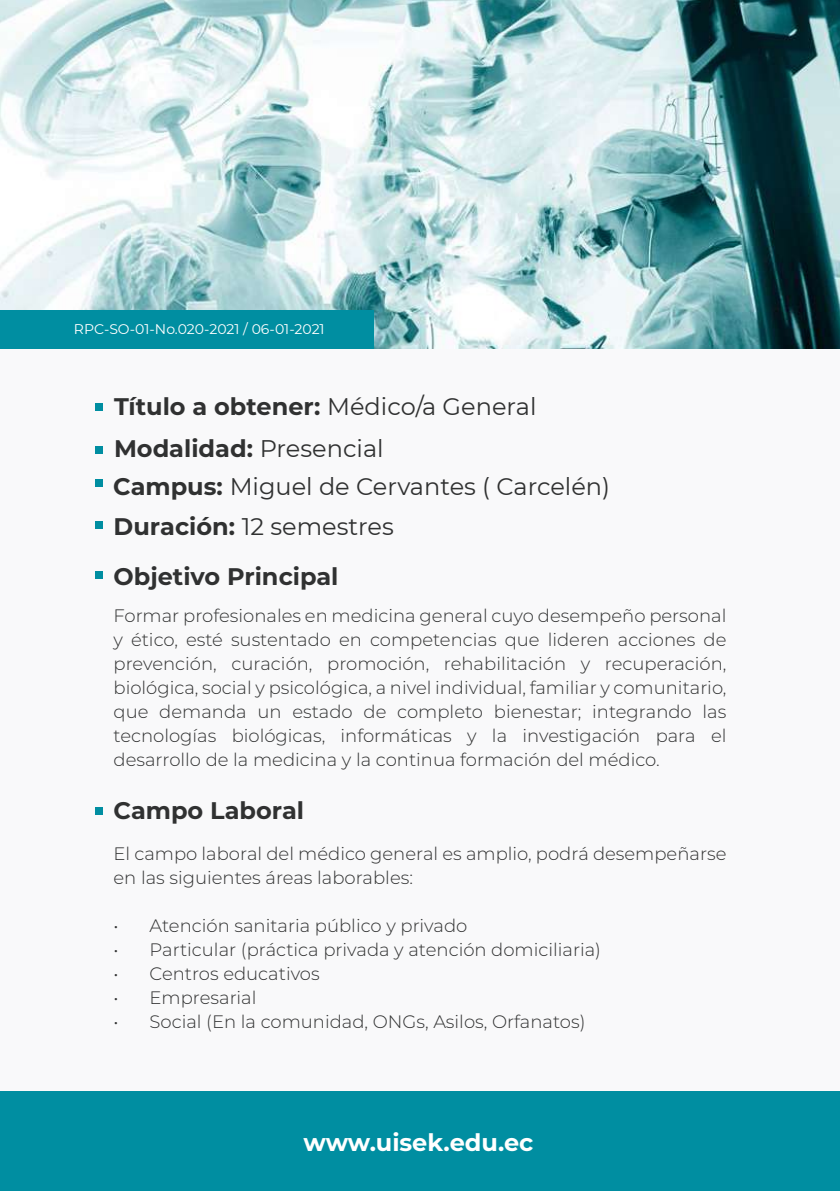
<style>
.page{position:relative;width:840px;height:1191px;background:#fff}
.page>*{position:absolute;margin:0;border:0;box-sizing:border-box;transform-origin:0 0}
.t1{font:24px/37.6px "Montserrat";color:#303131}
.t2{font:700 24px "Montserrat";color:#303131}
.t3{font:700 24px "Montserrat";color:#fff}
.t4{font:300 18px/24px "Montserrat";color:#303131;text-align:justify}
.t5{font:14px "Montserrat";color:#fff}
.s1{font-weight:400}
.s2{font-weight:700}
</style>
<div class="page">
<div style="left:0;top:1091px;width:839px;height:100px;background:#008ea1"></div>
<div style="left:95px;top:403px;width:7px;height:7px;background:#008ea1"></div>
<div style="left:95px;top:447px;width:7px;height:7px;background:#008ea1"></div>
<div style="left:95px;top:479px;width:7px;height:7px;background:#008ea1"></div>
<div style="left:95px;top:522px;width:7px;height:7px;background:#008ea1"></div>
<div style="left:95px;top:571px;width:7px;height:7px;background:#008ea1"></div>
<div style="left:95px;top:807px;width:7px;height:7px;background:#008ea1"></div>
<img style="left:0;top:0;width:839px;height:349px">
<div style="left:0;top:310px;width:373px;height:39px;background:#008ea1"></div>
<p class="t5" style="left:74px;top:319px;width:252px">RPC-SO-01-No.020-2021 / 06-01-2021</p>
<h1 class="t2" style="left:114px;top:389px;width:424px">Título a obtener: <span class="s1">Médico/a General</span></h1>
<h1 class="t1" style="left:113px;top:429px;width:498px"><span class="s2">Modalidad:</span> Presencial<br><span class="s2">Campus:</span> Miguel de Cervantes ( Carcelén)</h1>
<h1 class="t1" style="left:113px;top:507px;width:282px"><span class="s2">Duración:</span> 12 semestres</h1>
<h1 class="t2" style="left:113px;top:559px;width:226px">Objetivo Principal</h1>
<p class="t4" style="left:113px;top:603px;width:614px">Formar profesionales en medicina general cuyo desempeño personal y ético, esté sustentado en competencias que lideren acciones de prevención, curación, promoción, rehabilitación y recuperación, biológica, social y psicológica, a nivel individual, familiar y comunitario, que demanda un estado de completo bienestar; integrando las tecnologías biológicas, informáticas y la investigación para el desarrollo de la medicina y la continua formación del médico.</p>
<h1 class="t2" style="left:113px;top:793px;width:192px">Campo Laboral</h1>
<p class="t4" style="left:113px;top:841px;width:614px">El campo laboral del médico general es amplio, podrá desempeñarse en las siguientes áreas laborables:</p>
<p class="t4" style="left:113px;top:913px;width:355px">• Atención sanitaria público y privado</p>
<p class="t4" style="left:113px;top:937px;width:489px">• Particular (práctica privada y atención domiciliaria)</p>
<p class="t4" style="left:113px;top:961px;width:207px">• Centros educativos</p>
<p class="t4" style="left:113px;top:985px;width:144px">• Empresarial</p>
<p class="t4" style="left:113px;top:1009px;width:473px">• Social (En la comunidad, ONGs, Asilos, Orfanatos)</p>
<h1 class="t3" style="left:303px;top:1125px;width:231px">www.uisek.edu.ec</h1>
</div>
